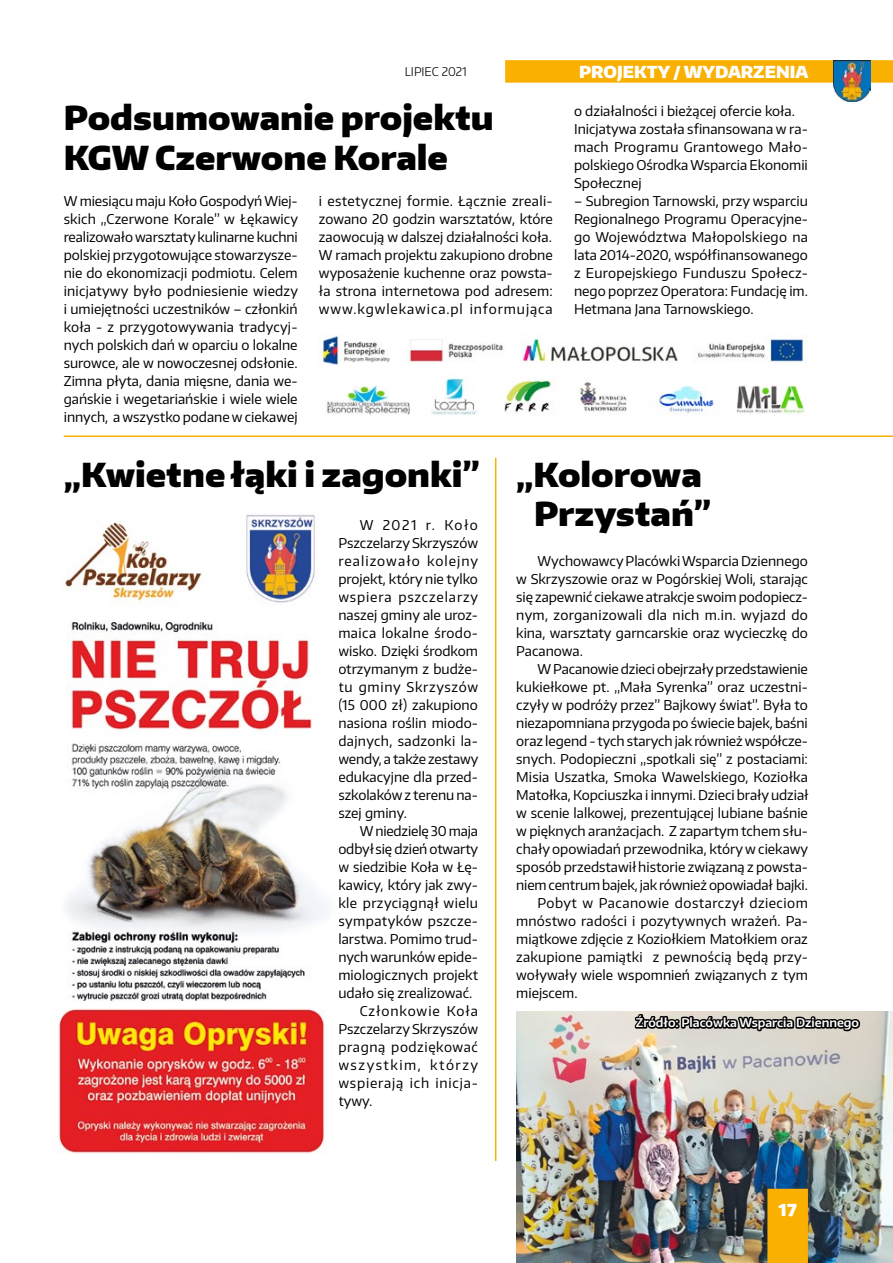
<style>
.page{position:relative;width:893px;height:1263px;background:#fff}
.page>*{position:absolute;margin:0;border:0;box-sizing:border-box;transform-origin:0 0}
.t1{font:900 33px/39.6px "Encode Sans";color:#000}
.t2{font:900 16.5px "Encode Sans";color:#fff}
.t3{font:13.5px/18px "Encode Sans";color:#000;text-align:justify}
.t4{font:13.5px "Encode Sans";letter-spacing:.03em;color:#000}
.t5{font:13.5px "Encode Sans";letter-spacing:.035em;color:#000}
.t6{font:13.5px "Encode Sans";letter-spacing:.06em;color:#000}
.t7{font:13.5px "Encode Sans";letter-spacing:.04em;color:#000}
.t8{font:13.5px "Encode Sans";letter-spacing:.11em;color:#000}
.t9{font:13.5px "Encode Sans";letter-spacing:.07em;color:#000}
.t10{font:600 12px "Encode Sans";color:#fff}
.t11{font:300 12px "Encode Sans";color:#000}
</style>
<div class="page">
<div style="left:505px;top:60px;width:388px;height:23px;background:#f9b000"></div>
<img style="left:833px;top:60px;width:37px;height:41px">
<img style="left:516px;top:1011px;width:377px;height:252px">
<svg style="left:633px;top:1012px;width:229px;height:69px;background:#b7b3ad"></svg>
<div style="left:767px;top:1189px;width:41px;height:74px;background:#f9b000"></div>
<hr style="left:64px;top:435px;width:829px;height:2px;background:#f9b000">
<hr style="left:495px;top:458px;width:1px;height:703px;background:#f9b000">
<img style="left:59px;top:514px;width:268px;height:640px">
<img style="left:322px;top:334px;width:482px;height:31px">
<img style="left:327px;top:378px;width:478px;height:37px">
<p class="t11" style="left:405px;top:63px;width:64px">LIPIEC 2021</p>
<h1 class="t1" style="left:64px;top:97px;width:432px">Podsumowanie projektu<br>KGW Czerwone Korale</h1>
<p class="t3" style="left:64px;top:191px;width:236px">W miesiącu maju Koło Gospodyń Wiej&shy;skich „Czerwone Korale” w Łękawicy realizowało warsztaty kulinarne kuchni polskiej przygotowujące stowarzysze&shy;nie do ekonomizacji podmiotu. Celem inicjatywy było podniesienie wiedzy i umiejętności uczestników – członkiń koła - z przygotowywania tradycyj&shy;nych polskich dań w oparciu o lokalne surowce, ale w nowoczesnej odsłonie.<br>Zimna płyta, dania mięsne, dania we&shy;gańskie i wegetariańskie i wiele wiele innych, a wszystko podane w ciekawej</p>
<p class="t3" style="left:319px;top:191px;width:235px">i estetycznej formie. Łącznie zreali&shy;zowano 20 godzin warsztatów, które zaowocują w dalszej działalności koła.<br>W ramach projektu zakupiono drobne wyposażenie kuchenne oraz powsta&shy;ła strona internetowa pod adresem: www.kgwlekawica.pl informująca</p>
<p class="t2" style="left:579px;top:61px;width:231px">PROJEKTY / WYDARZENIA</p>
<p class="t3" style="left:574px;top:101px;width:235px;text-align:left">o działalności i bieżącej ofercie koła.<br>Inicjatywa została sfinansowana w ra&shy;mach Programu Grantowego Mało&shy;polskiego Ośrodka Wsparcia Ekonomii<br>Społecznej</p>
<p class="t3" style="left:574px;top:191px;width:235px">– Subregion Tarnowski, przy wsparciu Regionalnego Programu Operacyjne&shy;go Województwa Małopolskiego na lata 2014-2020, współfinansowanego z Europejskiego Funduszu Społecz&shy;nego poprzez Operatora: Fundację im.<br>Hetmana Jana Tarnowskiego.</p>
<h1 class="t1" style="left:64px;top:453px;width:649px;text-align:right">„Kwietne łąki i zagonki” „Kolorowa<br>Przystań”</h1>
<p class="t3" style="left:338px;top:515px;width:141px;text-indent:21px">W 2021 r. Koło Pszczelarzy Skrzyszów realizowało kolejny projekt, który nie tylko wspiera pszczelarzy naszej gminy ale uroz&shy;maica lokalne środo&shy;wisko. Dzięki środkom otrzymanym z budże&shy;tu gminy Skrzyszów (15 000 zł) zakupiono nasiona roślin miodo&shy;dajnych, sadzonki la&shy;wendy, a także zestawy edukacyjne dla przed&shy;szkolaków z terenu na&shy;szej gminy.</p>
<p class="t3" style="left:360px;top:821px;width:120px">W niedzielę 30 maja</p>
<p class="t3" style="left:338px;top:839px;width:141px">odbył się dzień otwarty</p>
<p class="t3" style="left:338px;top:857px;width:141px">w siedzibie Koła w Łę-</p>
<p class="t3" style="left:338px;top:875px;width:141px">kawicy, który jak zwy-</p>
<p class="t4" style="left:338px;top:894px;width:141px">kle przyciągnął wielu</p>
<p class="t4" style="left:338px;top:912px;width:141px">sympatyków pszcze-</p>
<p class="t3" style="left:338px;top:929px;width:141px">larstwa. Pomimo trud-</p>
<p class="t3" style="left:338px;top:947px;width:141px">nych warunków epide-</p>
<p class="t3" style="left:338px;top:965px;width:141px">miologicznych projekt</p>
<p class="t3" style="left:338px;top:983px;width:135px">udało się zrealizować.</p>
<p class="t9" style="left:360px;top:1002px;width:120px">Członkowie Koła</p>
<p class="t3" style="left:338px;top:1019px;width:141px">Pszczelarzy Skrzyszów</p>
<p class="t7" style="left:338px;top:1038px;width:141px">pragną podziękować</p>
<p class="t8" style="left:338px;top:1056px;width:141px">wszystkim, którzy</p>
<p class="t6" style="left:338px;top:1074px;width:141px">wspierają ich inicja-</p>
<p class="t3" style="left:338px;top:1091px;width:35px">tywy.</p>
<p class="t3" style="left:516px;top:551px;width:293px;text-indent:21px">Wychowawcy Placówki Wsparcia Dziennego w Skrzyszowie oraz w Pogórskiej Woli, starając się zapewnić ciekawe atrakcje swoim podopiecz&shy;nym, zorganizowali dla nich m.in. wyjazd do kina, warsztaty garncarskie oraz wycieczkę do Pacanowa.</p>
<p class="t3" style="left:537px;top:659px;width:272px">W Pacanowie dzieci obejrzały przedstawienie</p>
<p class="t3" style="left:516px;top:677px;width:293px">kukiełkowe pt. „Mała Syrenka” oraz uczestni-</p>
<p class="t3" style="left:516px;top:695px;width:293px">czyły w podróży przez” Bajkowy świat”. Była to</p>
<p class="t3" style="left:516px;top:713px;width:293px">niezapomniana przygoda po świecie bajek, baśni</p>
<p class="t3" style="left:516px;top:731px;width:293px">oraz legend - tych starych jak również współcze-</p>
<p class="t3" style="left:516px;top:749px;width:293px">snych. Podopieczni „spotkali się” z postaciami:</p>
<p class="t3" style="left:516px;top:767px;width:293px">Misia Uszatka, Smoka Wawelskiego, Koziołka</p>
<p class="t3" style="left:516px;top:785px;width:294px">Matołka, Kopciuszka i innymi. Dzieci brały udział</p>
<p class="t3" style="left:516px;top:803px;width:293px">w scenie lalkowej, prezentującej lubiane baśnie</p>
<p class="t3" style="left:516px;top:821px;width:293px">w pięknych aranżacjach. Z zapartym tchem słu-</p>
<p class="t3" style="left:516px;top:839px;width:293px">chały opowiadań przewodnika, który w ciekawy</p>
<p class="t3" style="left:516px;top:857px;width:293px">sposób przedstawił historie związaną z powsta-</p>
<p class="t3" style="left:516px;top:875px;width:293px">niem centrum bajek, jak również opowiadał bajki.</p>
<p class="t5" style="left:537px;top:894px;width:272px">Pobyt w Pacanowie dostarczył dzieciom</p>
<p class="t3" style="left:516px;top:911px;width:293px">mnóstwo radości i pozytywnych wrażeń. Pa-</p>
<p class="t3" style="left:516px;top:929px;width:293px">miątkowe zdjęcie z Koziołkiem Matołkiem oraz</p>
<p class="t3" style="left:516px;top:947px;width:293px">zakupione pamiątki z pewnością będą przy-</p>
<p class="t3" style="left:516px;top:965px;width:293px">woływały wiele wspomnień związanych z tym</p>
<p class="t3" style="left:516px;top:983px;width:63px">miejscem.</p>
<p class="t10" style="left:636px;top:1015px;width:225px">Źródło: Placówka Wsparcia Dziennego</p>
<p class="t2" style="left:779px;top:1199px;width:20px">17</p>
</div>
